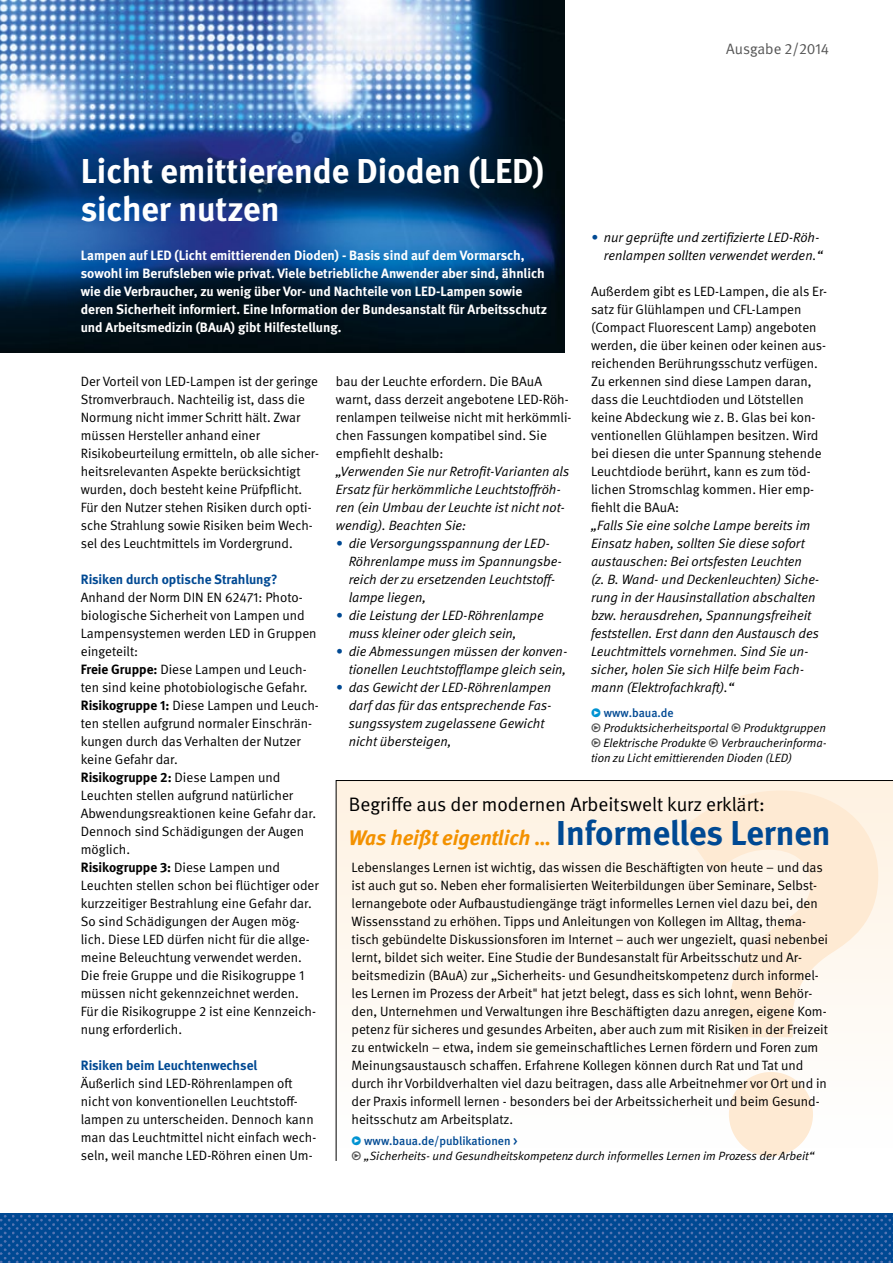
<style>
.page{position:relative;width:893px;height:1263px;background:#fff}
.page>*{position:absolute;margin:0;border:0;box-sizing:border-box;transform-origin:0 0}
.DGUV_Titel{font:700 34.5px/37.5px "DGUV Meta";color:#fff}
.DGUV_Titel-2{font:italic 700 21px "DGUV Meta";color:#f39100}
.DGUV_Untertitel{font:19.5px "DGUV Meta";color:#000}
.t1{font:15px "DGUV Meta";color:#565656}
.DGUV_GS{font:13.5px/18px "DGUV Meta";color:#000}
.DGUV_GS-2{font:italic 13.5px/18px "DGUV Meta";color:#000}
.DGUV_GS_Bold{font:700 13.5px/18px "DGUV Meta";color:#fff}
.DGUV_ZT{font:700 13.5px "DGUV Meta";color:#004993}
.DGUV_URL2_ohneLinie{font:italic 12px/15px "DGUV Meta";color:#000}
.t2{font:500 12px "DGUV Meta";color:#004993}
.s1{color:#004993}
.s2{font-style:normal;color:#565656}
.s3{font-weight:700}
.s4{font-style:normal;font-size:34.5px;color:#004993}
</style>
<div class="page">
<img style="left:0;top:0;width:564px;height:352px">
<img style="left:0;top:1214px;width:893px;height:49px">
<svg style="left:336px;top:780px;width:557px;height:381px"></svg>
<svg style="left:352px;top:1136px;width:9px;height:9px"></svg>
<svg style="left:352px;top:1151px;width:9px;height:9px"></svg>
<p class="DGUV_Titel" style="left:81px;top:154px;width:465px">Licht emittierende Dioden (LED) sicher nutzen</p>
<p class="t1" style="left:726px;top:40px;width:104px">Ausgabe 2/2014</p>
<p class="DGUV_GS-2" style="left:591px;top:228px;width:233px;text-align:right"><span class="s1">•</span> nur geprüfte und zertifizierte LED-Röh&shy;renlampen sollten verwendet werden.“</p>
<p class="DGUV_GS" style="left:591px;top:282px;width:237px">Außerdem gibt es LED-Lampen, die als Er&shy;satz für Glühlampen und CFL-Lampen (Compact Fluorescent Lamp) angeboten werden, die über keinen oder keinen aus&shy;reichenden Berührungsschutz verfügen.<br>Zu erkennen sind diese Lampen daran, dass die Leuchtdioden und Lötstellen keine Abdeckung wie z. B. Glas bei kon&shy;ventionellen Glühlampen besitzen. Wird bei diesen die unter Spannung stehende Leuchtdiode berührt, kann es zum töd&shy;lichen Stromschlag kommen. Hier emp&shy;fiehlt die BAuA:</p>
<p class="DGUV_GS-2" style="left:591px;top:516px;width:230px">„Falls Sie eine solche Lampe bereits im Einsatz haben, sollten Sie diese sofort austauschen: Bei ortsfesten Leuchten<br>(z. B. Wand- und Deckenleuchten) Siche&shy;rung in der Hausinstallation abschalten bzw. herausdrehen, Spannungsfreiheit feststellen. Erst dann den Austausch des Leuchtmittels vornehmen. Sind Sie un&shy;sicher, holen Sie sich Hilfe beim Fach&shy;mann (Elektrofachkraft).“</p>
<p class="t2" style="left:604px;top:706px;width:71px">www.baua.de</p>
<p class="DGUV_URL2_ohneLinie" style="left:591px;top:720px;width:236px"><span class="s2">•</span> Produktsicherheitsportal <span class="s2">•</span> Produktgruppen</p>
<p class="DGUV_URL2_ohneLinie" style="left:591px;top:735px;width:237px"><span class="s2">•</span> Elektrische Produkte <span class="s2">•</span> Verbraucherinforma&shy;tion zu Licht emittierenden Dioden (LED)</p>
<p class="DGUV_GS_Bold" style="left:81px;top:246px;width:468px">Lampen auf LED (Licht emittierenden Dioden) - Basis sind auf dem Vormarsch, sowohl im Berufsleben wie privat. Viele betriebliche Anwender aber sind, ähnlich wie die Verbraucher, zu wenig über Vor- und Nachteile von LED-Lampen sowie deren Sicherheit informiert. Eine Information der Bundesanstalt für Arbeitsschutz und Arbeitsmedizin (BAuA) gibt Hilfestellung.</p>
<p class="DGUV_GS" style="left:336px;top:372px;width:237px">bau der Leuchte erfordern. Die BAuA warnt, dass derzeit angebotene LED-Röh&shy;renlampen teilweise nicht mit herkömmli&shy;chen Fassungen kompatibel sind. Sie empfiehlt deshalb:</p>
<p class="DGUV_GS-2" style="left:336px;top:462px;width:235px">„Verwenden Sie nur Retrofit-Varianten als Ersatz für herkömmliche Leuchtstoffröh&shy;ren (ein Umbau der Leuchte ist nicht not&shy;wendig). Beachten Sie:</p>
<p class="DGUV_GS-2" style="left:349px;top:534px;width:215px;text-indent:-13px"><span class="s1">•</span> die Versorgungsspannung der LED-<br>Röhrenlampe muss im Spannungsbe&shy;reich der zu ersetzenden Leuchtstoff&shy;lampe liegen,</p>
<p class="DGUV_GS-2" style="left:349px;top:606px;width:197px;text-indent:-13px"><span class="s1">•</span> die Leistung der LED-Röhrenlampe muss kleiner oder gleich sein,</p>
<p class="DGUV_GS-2" style="left:336px;top:642px;width:233px;text-align:right"><span class="s1">•</span> die Abmessungen müssen der konven&shy;tionellen Leuchtstofflampe gleich sein,</p>
<p class="DGUV_GS-2" style="left:349px;top:678px;width:204px;text-indent:-13px"><span class="s1">•</span> das Gewicht der LED-Röhrenlampen darf das für das entsprechende Fas&shy;sungssystem zugelassene Gewicht nicht übersteigen,</p>
<p class="DGUV_GS" style="left:81px;top:372px;width:240px">Der Vorteil von LED-Lampen ist der geringe Stromverbrauch. Nachteilig ist, dass die Normung nicht immer Schritt hält. Zwar müssen Hersteller anhand einer Risikobeurteilung ermitteln, ob alle sicher&shy;heitsrelevanten Aspekte berücksichtigt wurden, doch besteht keine Prüfpflicht.<br>Für den Nutzer stehen Risiken durch opti&shy;sche Strahlung sowie Risiken beim Wech&shy;sel des Leuchtmittels im Vordergrund.</p>
<p class="DGUV_ZT" style="left:81px;top:571px;width:198px">Risiken durch optische Strahlung?</p>
<p class="DGUV_GS" style="left:81px;top:588px;width:237px">Anhand der Norm DIN EN 62471: Photo&shy;biologische Sicherheit von Lampen und<br>Lampensystemen werden LED in Gruppen eingeteilt:</p>
<p class="DGUV_GS" style="left:81px;top:660px;width:228px"><span class="s3">Freie Gruppe:</span> Diese Lampen und Leuch&shy;ten sind keine photobiologische Gefahr.</p>
<p class="DGUV_GS" style="left:81px;top:696px;width:240px"><span class="s3">Risikogruppe 1:</span> Diese Lampen und Leuch&shy;ten stellen aufgrund normaler Einschrän&shy;kungen durch das Verhalten der Nutzer keine Gefahr dar.</p>
<p class="DGUV_GS" style="left:81px;top:768px;width:237px"><span class="s3">Risikogruppe 2:</span> Diese Lampen und<br>Leuchten stellen aufgrund natürlicher<br>Abwendungsreaktionen keine Gefahr dar.<br>Dennoch sind Schädigungen der Augen möglich.</p>
<p class="DGUV_GS" style="left:81px;top:858px;width:239px"><span class="s3">Risikogruppe 3:</span> Diese Lampen und Leuchten stellen schon bei flüchtiger oder kurzzeitiger Bestrahlung eine Gefahr dar.<br>So sind Schädigungen der Augen mög&shy;lich. Diese LED dürfen nicht für die allge&shy;meine Beleuchtung verwendet werden.</p>
<p class="DGUV_GS" style="left:81px;top:966px;width:237px">Die freie Gruppe und die Risikogruppe 1 müssen nicht gekennzeichnet werden.<br>Für die Risikogruppe 2 ist eine Kennzeich&shy;nung erforderlich.</p>
<p class="DGUV_ZT" style="left:81px;top:1057px;width:178px">Risiken beim Leuchtenwechsel</p>
<p class="DGUV_GS" style="left:81px;top:1074px;width:237px">Äußerlich sind LED-Röhrenlampen oft nicht von konventionellen Leuchtstoff&shy;lampen zu unterscheiden. Dennoch kann man das Leuchtmittel nicht einfach wech&shy;seln, weil manche LED-Röhren einen Um-</p>
<p class="DGUV_Untertitel" style="left:349px;top:793px;width:418px">Begriffe aus der modernen Arbeitswelt kurz erklärt:</p>
<p class="DGUV_Titel-2" style="left:349px;top:825px;width:484px">Was heißt eigentlich … <span class="s4">Informelles Lernen</span></p>
<p class="DGUV_GS" style="left:351px;top:858px;width:478px">Lebenslanges Lernen ist wichtig, das wissen die Beschäftigten von heute – und das ist auch gut so. Neben eher formalisierten Weiterbildungen über Seminare, Selbst&shy;lernangebote oder Aufbaustudiengänge trägt informelles Lernen viel dazu bei, den Wissensstand zu erhöhen. Tipps und Anleitungen von Kollegen im Alltag, thema&shy;tisch gebündelte Diskussionsforen im Internet – auch wer ungezielt, quasi nebenbei lernt, bildet sich weiter. Eine Studie der Bundesanstalt für Arbeitsschutz und Ar&shy;beitsmedizin (BAuA) zur „Sicherheits- und Gesundheitskompetenz durch informel&shy;les Lernen im Prozess der Arbeit" hat jetzt belegt, dass es sich lohnt, wenn Behör&shy;den, Unternehmen und Verwaltungen ihre Beschäftigten dazu anregen, eigene Kom&shy;petenz für sicheres und gesundes Arbeiten, aber auch zum mit Risiken in der Freizeit zu entwickeln – etwa, indem sie gemeinschaftliches Lernen fördern und Foren zum Meinungsaustausch schaffen. Erfahrene Kollegen können durch Rat und Tat und durch ihr Vorbildverhalten viel dazu beitragen, dass alle Arbeitnehmer vor Ort und in der Praxis informell lernen - besonders bei der Arbeitssicherheit und beim Gesund&shy;heitsschutz am Arbeitsplatz.</p>
<p class="t2" style="left:364px;top:1133px;width:155px">www.baua.de/publikationen &gt;</p>
<p class="DGUV_URL2_ohneLinie" style="left:364px;top:1148px;width:452px">„Sicherheits- und Gesundheitskompetenz durch informelles Lernen im Prozess der Arbeit“</p>
</div>
